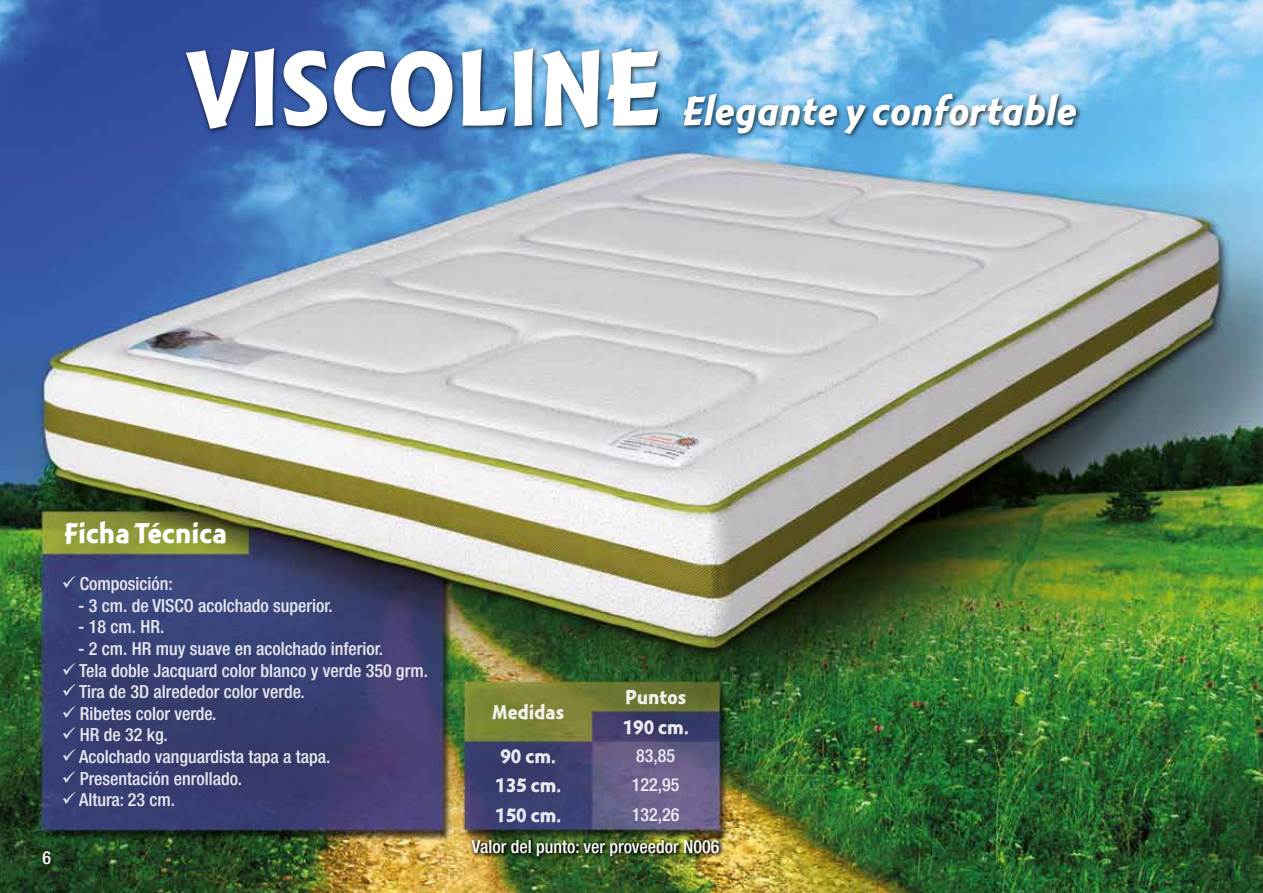
<style>
.page{position:relative;width:1263px;height:893px;background:#fff}
.page>*{position:absolute;margin:0;border:0;box-sizing:border-box;transform-origin:0 0}
.t1{font:111.6px "Montara Bold Gothic";color:#fff}
.t2{font:italic 700 42.9px "Montara";color:#fff}
.t3{font:30px "Montara Bold Gothic";color:#fff}
.t4{font:21px/29.7px "Montara Bold Gothic";color:#fff}
.t5{font:500 condensed 18px "Helvetica Neue LT Std";color:#fff}
</style>
<div class="page">
<img style="left:0;top:0;width:1263px;height:893px">
<img style="left:469px;top:837px;width:256px;height:25px">
<div style="left:183px;top:45px;width:481px;height:90px;background:#000;opacity:.75"></div>
<div style="left:681px;top:91px;width:401px;height:48px;background:#000;opacity:.75"></div>
<div style="left:40px;top:848px;width:16px;height:22px;background:#000;opacity:.75"></div>
<h1 class="t1" style="left:186px;top:27px;width:477px">VISCOLINE</h1>
<h2 class="t2" style="left:683px;top:88px;width:396px">Elegante y confortable</h2>
<h3 class="t3" style="left:65px;top:517px;width:164px">Ficha Técnica</h3>
<p class="t5" style="left:61px;top:573px;width:113px">✓ Composición:</p>
<p class="t5" style="left:78px;top:595px;width:256px">- 3 cm. de VISCO acolchado superior.</p>
<p class="t5" style="left:78px;top:616px;width:88px">- 18 cm. HR.</p>
<p class="t5" style="left:78px;top:638px;width:306px">- 2 cm. HR muy suave en acolchado inferior.</p>
<p class="t5" style="left:61px;top:659px;width:368px">✓ Tela doble Jacquard color blanco y verde 350 grm.</p>
<p class="t5" style="left:61px;top:681px;width:245px">✓ Tira de 3D alrededor color verde.</p>
<p class="t5" style="left:61px;top:703px;width:157px">✓ Ribetes color verde.</p>
<p class="t5" style="left:61px;top:724px;width:108px">✓ HR de 32 kg.</p>
<p class="t5" style="left:61px;top:746px;width:271px">✓ Acolchado vanguardista tapa a tapa.</p>
<p class="t5" style="left:61px;top:767px;width:182px">✓ Presentación enrollado.</p>
<p class="t5" style="left:61px;top:789px;width:115px">✓ Altura: 23 cm.</p>
<p class="t5" style="left:43px;top:847px;width:10px">6</p>
<p class="t4" style="left:492px;top:697px;width:74px">Medidas</p>
<p class="t4" style="left:623px;top:683px;width:68px">Puntos<br>190 cm.</p>
<p class="t4" style="left:500px;top:742px;width:57px">90 cm.</p>
<p class="t5" style="left:636px;top:745px;width:40px">83,85</p>
<p class="t4" style="left:495px;top:771px;width:68px">135 cm.</p>
<p class="t5" style="left:632px;top:774px;width:49px">122,95</p>
<p class="t4" style="left:495px;top:801px;width:68px">150 cm.</p>
<p class="t5" style="left:632px;top:804px;width:49px">132,26</p>
<p class="t5" style="left:472px;top:835px;width:249px">Valor del punto: ver proveedor N006</p>
</div>
